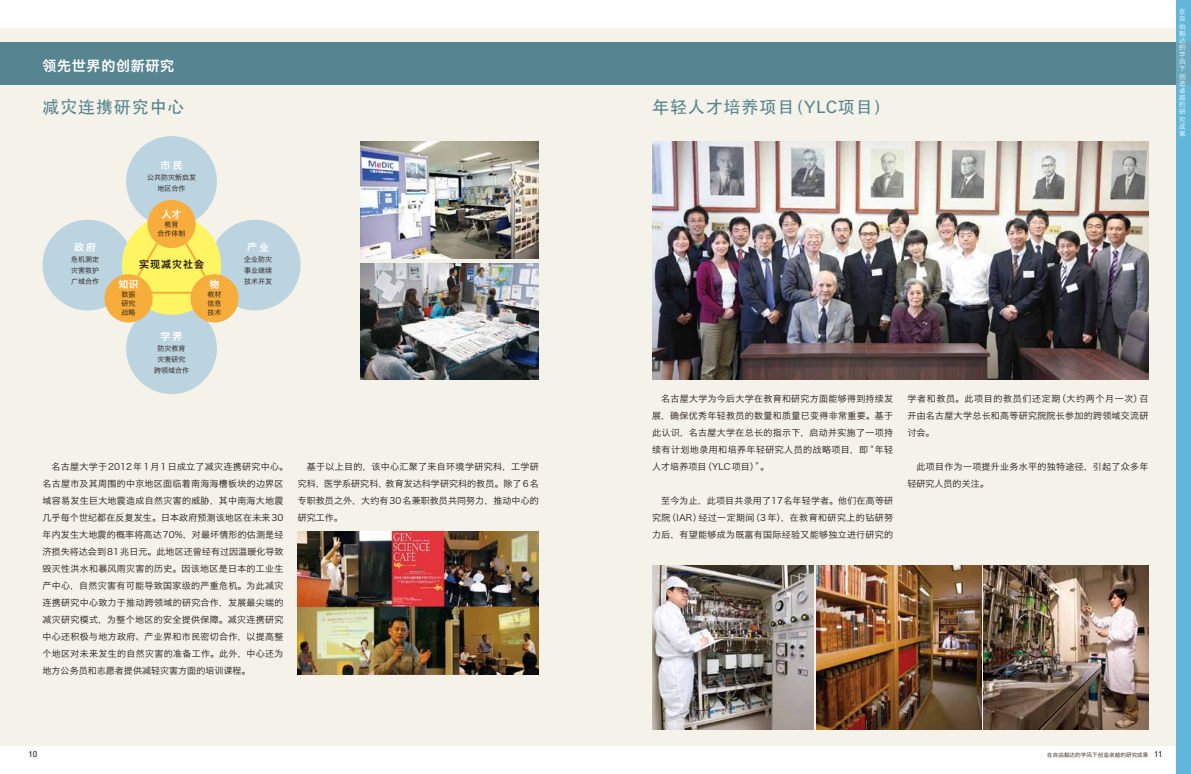
<style>
.page{position:relative;width:1191px;height:774px;background:#fff}
.page>*{position:absolute;margin:0;border:0;box-sizing:border-box;transform-origin:0 0}
.t1{font:17px "ST Heiti";letter-spacing:.05em;color:#57858f}
.t2{font:14px "Hiragino Sans GB W6";letter-spacing:.05em;color:#fff}
.t3{font:10px "Hiragino Sans GB W6";letter-spacing:.2em;color:#fff}
.t4{font:10px "Hiragino Sans GB W6";letter-spacing:.1em;color:#221815}
.t5{font:9px/17px "Hiragino Sans GB W3";letter-spacing:.035em;color:#221815;text-align:justify}
.t6{font:8px "Geometric 706 BT Medium B";color:#221815}
.t7{font:7px/11px "Hiragino Sans GB W3";color:#221815;text-align:justify}
.t8{font:6.5px/7.2px "Hiragino Sans GB W3";color:#fff}
.t9{font:5.5px "Hiragino Sans GB W3";letter-spacing:.025em;color:#221815}
.s1{font-size:16px}
.s2{font-family:"Univers LT Pro 55 Roman"}
</style>
<div class="page">
<div style="left:595px;top:28px;width:596px;height:718px;background:#f5f2e9"></div>
<div style="left:0;top:28px;width:595px;height:718px;background:#f5f2e9"></div>
<div style="left:0;top:43px;width:595px;height:42px;background:#57858f"></div>
<div style="left:595px;top:43px;width:596px;height:42px;background:#57858f"></div>
<div style="left:1176px;top:0;width:15px;height:774px;background:#61b7d9"></div>
<div style="left:1176px;top:43px;width:15px;height:42px;background:#6aa9c0"></div>
<div style="left:126px;top:303px;width:91px;height:91px;background:#bcd4df;border-radius:50%"></div>
<div style="left:43px;top:220px;width:90px;height:90px;background:#bcd4df;border-radius:50%"></div>
<div style="left:210px;top:220px;width:90px;height:90px;background:#bcd4df;border-radius:50%"></div>
<div style="left:126px;top:136px;width:91px;height:91px;background:#bcd4df;border-radius:50%"></div>
<div style="left:122px;top:215px;width:99px;height:100px;background:#fff462;border-radius:50%"></div>
<svg style="left:126px;top:214px;width:92px;height:80px"></svg>
<div style="left:104px;top:274px;width:49px;height:48px;background:#f6ad3c;border-radius:50%"></div>
<div style="left:190px;top:274px;width:49px;height:48px;background:#f6ad3c;border-radius:50%"></div>
<div style="left:147px;top:200px;width:49px;height:48px;background:#f6ad3c;border-radius:50%"></div>
<img style="left:360px;top:264px;width:179px;height:116px">
<img style="left:652px;top:142px;width:496px;height:238px">
<img style="left:816px;top:565px;width:165px;height:165px">
<img style="left:652px;top:565px;width:162px;height:165px">
<img style="left:984px;top:565px;width:164px;height:165px">
<img style="left:360px;top:142px;width:179px;height:116px">
<img style="left:298px;top:531px;width:241px;height:144px">
<p class="t2" style="left:43px;top:56px;width:133px">领先世界的创新研究</p>
<p class="t1" style="left:43px;top:99px;width:143px">减灾连携研究中心</p>
<p class="t1" style="left:652px;top:99px;width:239px">年轻人才培养项目<span class="s1">（</span><span class="s2">YLC</span>项目<span class="s1">）</span></p>
<p class="t3" style="left:160px;top:158px;width:23px">市民</p>
<p class="t7" style="left:147px;top:171px;width:50px;text-align:center">公共防灾新启发地区合作</p>
<p class="t3" style="left:74px;top:241px;width:23px">政府</p>
<p class="t7" style="left:71px;top:254px;width:29px">危机测定灾害救护广域合作</p>
<p class="t3" style="left:161px;top:208px;width:21px">人才</p>
<p class="t7" style="left:157px;top:220px;width:29px;line-height:9px;text-align:center">教育<br>合作体制</p>
<p class="t4" style="left:139px;top:258px;width:66px">实现减灾社会</p>
<p class="t3" style="left:119px;top:278px;width:21px">知识</p>
<p class="t7" style="left:122px;top:290px;width:15px;line-height:9px">数据研究战略</p>
<p class="t3" style="left:160px;top:330px;width:23px">学界</p>
<p class="t7" style="left:154px;top:343px;width:36px;text-align:center">防灾教育灾害研究跨领域合作</p>
<p class="t3" style="left:209px;top:278px;width:11px">物</p>
<p class="t7" style="left:207px;top:290px;width:15px;line-height:9px">教材信息技术</p>
<p class="t3" style="left:247px;top:241px;width:24px">产业</p>
<p class="t7" style="left:244px;top:254px;width:30px">企业防灾事业继续技术开发</p>
<p class="t5" style="left:43px;top:458px;width:247px;text-align:left;text-indent:9px">名古屋大学于2012年1月1日成立了减灾连携研究中心。名古屋市及其周围的中京地区面临着南海海槽板块的边界区域容易发生巨大地震造成自然灾害的威胁，其中南海大地震几乎每个世纪都在反复发生。日本政府预测该地区在未来30年内发生大地震的概率将高达70%，对最坏情形的估测是经济损失将达会到81兆日元。此地区还曾经有过因温暖化导致毁灭性洪水和暴风雨灾害的历史。因该地区是日本的工业生产中心，自然灾害有可能导致国家级的严重危机。为此减灾连携研究中心致力于推动跨领域的研究合作，发展最尖端的减灾研究模式，为整个地区的安全提供保障。减灾连携研究中心还积极与地方政府、产业界和市民密切合作，以提高整个地区对未来发生的自然灾害的准备工作。此外，中心还为地方公务员和志愿者提供减轻灾害方面的培训课程。</p>
<p class="t5" style="left:298px;top:458px;width:242px;text-indent:9px">基于以上目的，该中心汇聚了来自环境学研究科，工学研究科，医学系研究科，教育发达科学研究科的教员。除了6名专职教员之外，大约有30名兼职教员共同努力，推动中心的研究工作。</p>
<p class="t5" style="left:652px;top:390px;width:243px;text-indent:9px">名古屋大学为今后大学在教育和研究方面能够得到持续发展，确保优秀年轻教员的数量和质量已变得非常重要。基于此认识，名古屋大学在总长的指示下，启动并实施了一项持续有计划地录用和培养年轻研究人员的战略项目，即“年轻人才培养项目（YLC项目）”。</p>
<p class="t5" style="left:652px;top:492px;width:242px;text-indent:9px">至今为止，此项目共录用了17名年轻学者。他们在高等研究院（IAR）经过一定期间（3年），在教育和研究上的钻研努力后，有望能够成为既富有国际经验又能够独立进行研究的</p>
<p class="t5" style="left:907px;top:390px;width:243px">学者和教员。此项目的教员们还定期（大约两个月一次）召开由名古屋大学总长和高等研究院院长参加的跨领域交流研讨会。</p>
<p class="t5" style="left:907px;top:458px;width:243px;text-indent:9px">此项目作为一项提升业务水平的独特途径，引起了众多年轻研究人员的关注。</p>
<p class="t8" style="left:1179px;top:8px;width:8px">在自由豁达的学风下创造卓越的研究成果</p>
<p class="t6" style="left:28px;top:749px;width:11px">10</p>
<p class="t6" style="left:1154px;top:749px;width:10px">11</p>
<p class="t9" style="left:1047px;top:751px;width:103px">在自由豁达的学风下创造卓越的研究成果</p>
</div>
